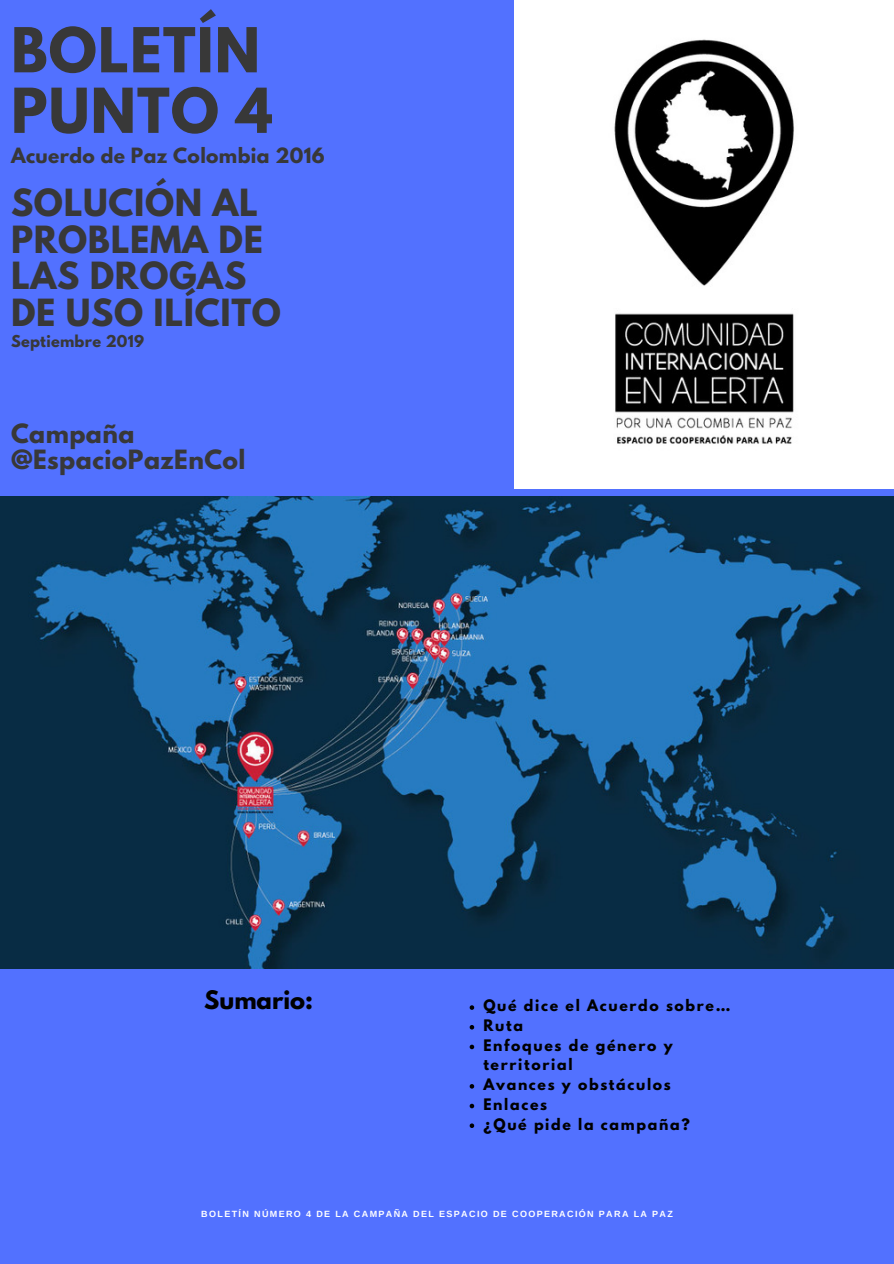
<style>
.page{position:relative;width:894px;height:1264px;background:#fff}
.page>*{position:absolute;margin:0;border:0;box-sizing:border-box;transform-origin:0 0}
.t1{font:700 54.9px/60.4px "League Spartan";letter-spacing:.02em;color:#383838}
.t2{font:700 33.15px/36.5px "League Spartan";letter-spacing:.02em;color:#383838}
.t3{font:700 23.55px/25.8px "League Spartan";letter-spacing:.02em;color:#383838}
.t4{font:700 22.65px "League Spartan";color:#000}
.t5{font:700 18.6px "League Spartan";letter-spacing:.02em;color:#383838}
.t6{font:700 14.55px "League Spartan";letter-spacing:.02em;color:#383838}
.t7{font:700 14.1px/19.6px "League Spartan";letter-spacing:.12em;color:#000}
.t8{font:700 9px "Arimo";letter-spacing:.15em;color:#fff}
</style>
<div class="page">
<div style="left:0;top:0;width:893px;height:1263px;background:#5271ff"></div>
<img style="left:0;top:496px;width:893px;height:472px">
<svg style="left:469px;top:1005px;width:5px;height:4px"></svg>
<svg style="left:469px;top:1025px;width:5px;height:4px"></svg>
<svg style="left:469px;top:1044px;width:5px;height:5px"></svg>
<svg style="left:469px;top:1084px;width:5px;height:4px"></svg>
<svg style="left:469px;top:1103px;width:5px;height:5px"></svg>
<svg style="left:469px;top:1123px;width:5px;height:4px"></svg>
<img style="left:515px;top:0;width:378px;height:488px">
<h1 class="t1" style="left:11px;top:27px;width:263px">BOLETÍN<br>PUNTO 4</h1>
<h3 class="t5" style="left:11px;top:147px;width:315px">Acuerdo de Paz Colombia 2016</h3>
<h2 class="t2" style="left:11px;top:189px;width:271px">SOLUCIÓN AL<br>PROBLEMA DE<br>LAS DROGAS<br>DE USO ILÍCITO</h2>
<p class="t6" style="left:11px;top:334px;width:134px">Septiembre 2019</p>
<h3 class="t3" style="left:11px;top:424px;width:236px">Campaña @EspacioPazEnCol</h3>
<h3 class="t4" style="left:204px;top:988px;width:110px">Sumario:</h3>
<p class="t7" style="left:483px;top:997px;width:248px">Qué dice el Acuerdo sobre…<br>Ruta<br>Enfoques de género y territorial<br>Avances y obstáculos<br>Enlaces<br>¿Qué pide la campaña?</p>
<p class="t8" style="left:201px;top:1208px;width:473px">BOLETÍN NÚMERO 4 DE LA CAMPAÑA DEL ESPACIO DE COOPERACIÓN PARA LA PAZ</p>
</div>
